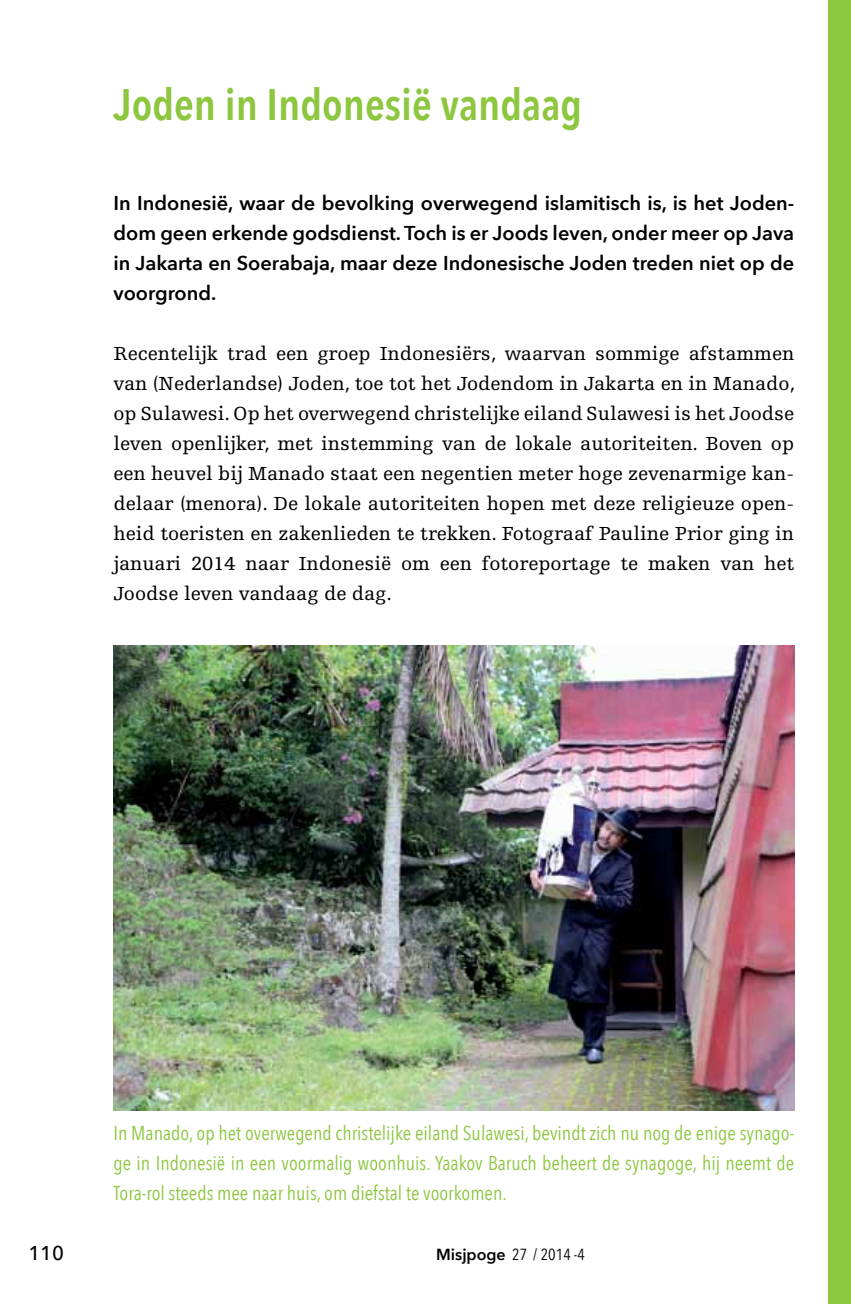
<style>
.page{position:relative;width:851px;height:1304px;background:#fff}
.page>*{position:absolute;margin:0;border:0;box-sizing:border-box;transform-origin:0 0}
.t1{font:600 44px "Avenir Next Condensed";color:#8dc63f}
.t2{font:20px/30px "Egyptienne F";color:#000;text-align:justify}
.t3{font:20px/30px "Avenir Next Condensed";color:#8dc63f;text-align:justify}
.t4{font:600 20px/30px "Avenir Next";color:#000;text-align:justify}
.t5{font:500 20px "Avenir Next";color:#000}
.t6{font:16px "Avenir Next Condensed";color:#000}
.s1{font-family:"Avenir Next";font-weight:600}
</style>
<div class="page">
<div style="left:828px;top:0;width:22px;height:1304px;background:#8dc63f"></div>
<img style="left:113px;top:645px;width:681px;height:465px">
<h1 class="t1" style="left:113px;top:67px;width:470px">Joden in Indonesië vandaag</h1>
<p class="t4" style="left:113px;top:188px;width:682px">In Indonesië, waar de bevolking overwegend islamitisch is, is het Joden&shy;dom geen erkende godsdienst. Toch is er Joods leven, onder meer op Java in Jakarta en Soerabaja, maar deze Indonesische Joden treden niet op de voorgrond.</p>
<p class="t2" style="left:113px;top:339px;width:683px">Recentelijk trad een groep Indonesiërs, waarvan sommige afstammen van (Nederlandse) Joden, toe tot het Jodendom in Jakarta en in Manado, op Sulawesi. Op het overwegend christelijke eiland Sulawesi is het Joodse leven openlijker, met instemming van de lokale autoriteiten. Boven op een heuvel bij Manado staat een negentien meter hoge zevenarmige kan&shy;delaar (menora). De lokale autoriteiten hopen met deze religieuze open&shy;heid toeristen en zakenlieden te trekken. Fotograaf Pauline Prior ging in januari 2014 naar Indonesië om een fotoreportage te maken van het Joodse leven vandaag de dag.</p>
<p class="t3" style="left:113px;top:1117px;width:682px">In Manado, op het overwegend christelijke eiland Sulawesi, bevindt zich nu nog de enige synago&shy;ge in Indonesië in een voormalig woonhuis. Yaakov Baruch beheert de synagoge, hij neemt de Tora-rol steeds mee naar huis, om diefstal te voorkomen.</p>
<p class="t5" style="left:28px;top:1236px;width:37px">110</p>
<p class="t6" style="left:436px;top:1241px;width:150px"><span class="s1">Misjpoge</span> 27 / 2014 -4</p>
</div>
